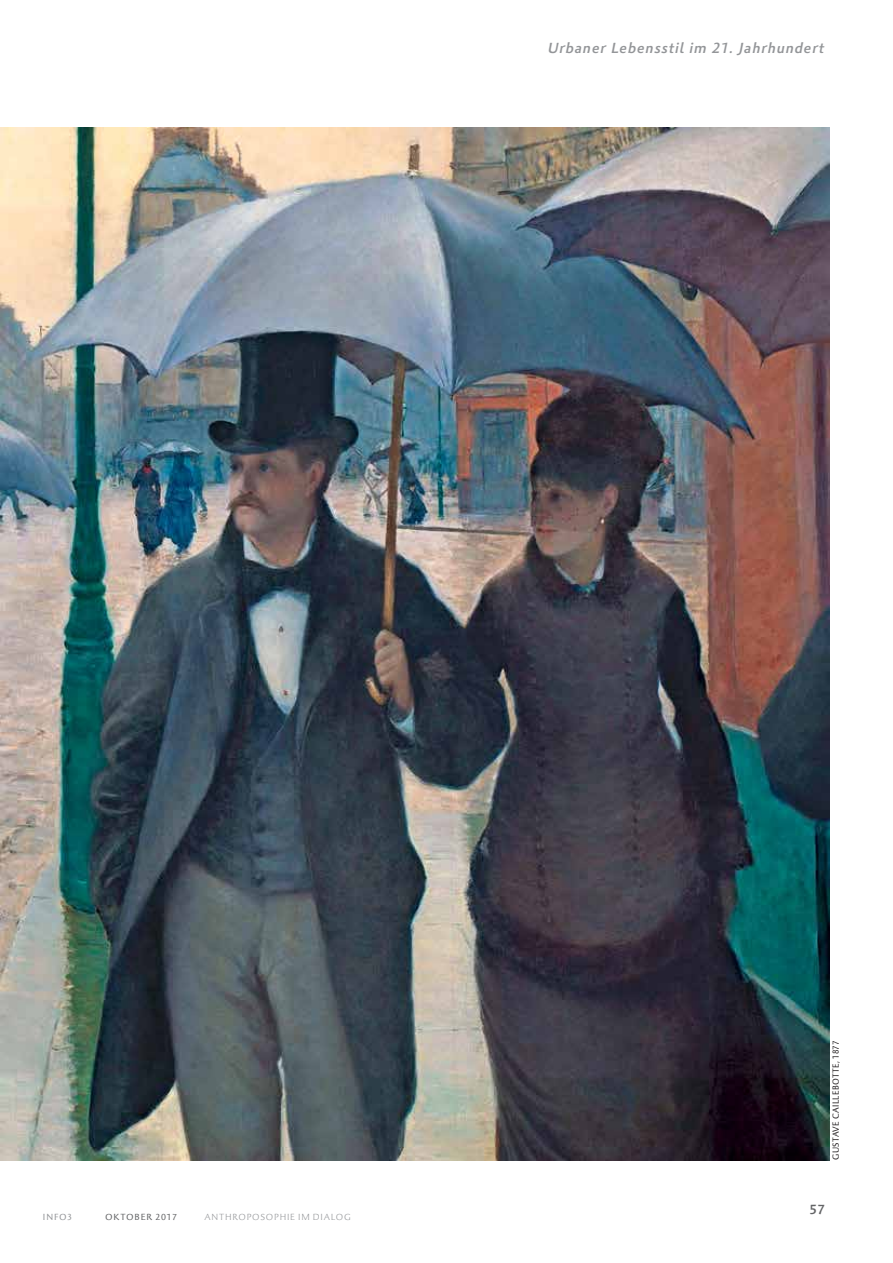
<style>
.page{position:relative;width:893px;height:1263px;background:#fff}
.page>*{position:absolute;margin:0;border:0;box-sizing:border-box;transform-origin:0 0}
.t1{font:italic 500 15px "Palatino Sans Com";letter-spacing:.055em;color:#939598}
.t2{font:500 13.5px "Palatino Sans Com";color:#636466}
.t3{font:9px "Palatino Sans Com";letter-spacing:.045em;color:#231f20;scale:.9 1}
.t4{font:300 9px "Palatino Sans Com";letter-spacing:.085em;color:#939598}
.t5{font:9px "Palatino Sans Com";letter-spacing:.09em;color:#636466}
.t6{font:9px "Palatino Sans Com";letter-spacing:.095em;color:#939598}
</style>
<div class="page">
<img style="left:0;top:128px;width:829px;height:1033px">
<p class="t1" style="left:548px;top:39px;width:278px">Urbaner Lebensstil im 21. Jahrhundert</p>
<p class="t6" style="left:43px;top:1211px;width:31px">INFO3</p>
<p class="t5" style="left:105px;top:1211px;width:73px">OKTOBER 2017</p>
<p class="t4" style="left:204px;top:1211px;width:148px">ANTHROPOSOPHIE IM DIALOG</p>
<p class="t3" style="left:830px;top:1160px;width:134px;rotate:-90deg">GUSTAVE CAILLEBOTTE, 1877</p>
<p class="t2" style="left:810px;top:1201px;width:17px">57</p>
</div>
